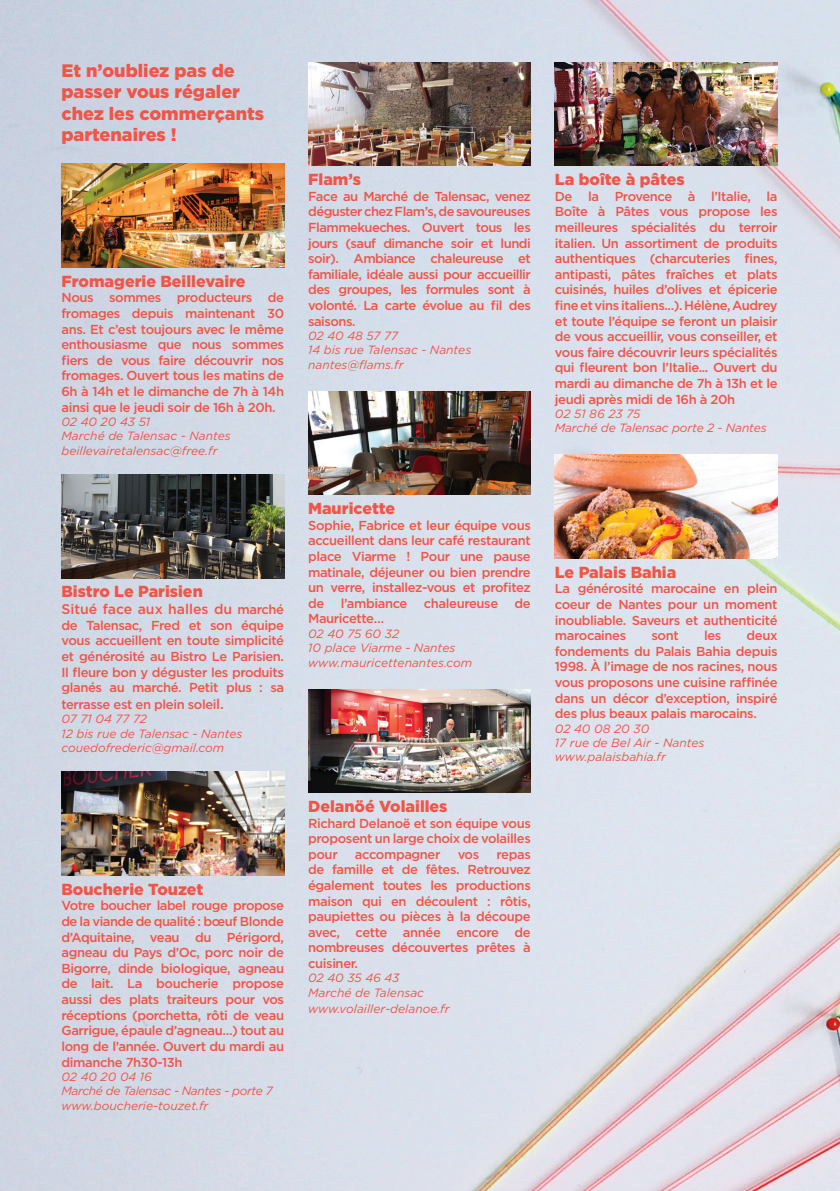
<style>
.page{position:relative;width:840px;height:1191px;background:#fff}
.page>*{position:absolute;margin:0;border:0;box-sizing:border-box;transform-origin:0 0}
.t1{font:900 18px/21.6px "Gotham";color:#f05548}
.t2{font:900 16px "Gotham";color:#f05548}
.t3{font:500 14px "Gotham";color:#f05548}
.t4{font:500 13px/15.6px "Gotham";letter-spacing:-.03em;color:#f05548;text-align:justify}
.t5{font:italic 12px/14.4px "Gotham";color:#f05548}
.t6{font:italic 12px/14.4px "Gotham";letter-spacing:-.03em;color:#f05548}
.s1{font-size:13px}
.s2{font-size:14px}
</style>
<div class="page">
<img style="left:0;top:0;width:839px;height:1191px">
<img style="left:61px;top:164px;width:223px;height:103px">
<img style="left:61px;top:474px;width:223px;height:104px">
<img style="left:61px;top:772px;width:223px;height:103px">
<img style="left:308px;top:62px;width:222px;height:104px">
<img style="left:308px;top:391px;width:222px;height:104px">
<img style="left:308px;top:689px;width:222px;height:104px">
<img style="left:554px;top:62px;width:223px;height:104px">
<img style="left:554px;top:455px;width:223px;height:103px">
<h1 class="t1" style="left:61px;top:59px;width:204px">Et n’oubliez pas de passer vous régaler chez les commerçants partenaires !</h1>
<p class="t2" style="left:61px;top:270px;width:185px">Fromagerie Beillevaire</p>
<p class="t4" style="left:61px;top:290px;width:224px">Nous sommes producteurs de fromages depuis maintenant 30 ans. Et c’est toujours avec le même enthousiasme que nous sommes fiers de vous faire découvrir nos fromages. Ouvert tous les matins de 6h à 14h et le dimanche de 7h à 14h ainsi que le jeudi soir de 16h à 20h.</p>
<p class="t5" style="left:61px;top:414px;width:171px">02 40 20 43 51<br>Marché de Talensac - Nantes beillevairetalensac@free.fr</p>
<p class="t2" style="left:61px;top:580px;width:143px">Bistro Le Parisien</p>
<p class="t3" style="left:61px;top:600px;width:224px">Situé face aux halles du <span class="s1">marché</span></p>
<p class="t4" style="left:61px;top:617px;width:224px">de Talensac, Fred et son équipe vous accueillent en toute simplicité et générosité au Bistro Le Parisien.<br>Il fleure bon y déguster les produits glanés au marché. Petit plus : sa terrasse est en plein solei<span class="s2">l.</span></p>
<p class="t5" style="left:61px;top:711px;width:182px">07 71 04 77 72<br>12 bis rue de Talensac - Nantes couedofrederic@gmail.com</p>
<p class="t2" style="left:61px;top:878px;width:143px">Boucherie Touzet</p>
<p class="t4" style="left:61px;top:898px;width:224px">Votre boucher label rouge propose de la viande de qualité : bœuf Blonde d’Aquitaine, veau du Périgord, agneau du Pays d’Oc, porc noir de Bigorre, dinde biologique, agneau de lait. La boucherie propose aussi des plats traiteurs pour vos réceptions (porchetta, rôti de veau Garrigue, épaule d’agneau…) tout au long de l’année. Ouvert du mardi au dimanche 7h30-13h</p>
<p class="t6" style="left:61px;top:1069px;width:213px">02 40 20 04 16<br>Marché de Talensac - Nantes - porte 7 www.boucherie-touzet.fr</p>
<p class="t2" style="left:308px;top:168px;width:54px">Flam’s</p>
<p class="t4" style="left:308px;top:188px;width:224px">Face au Marché de Talensac, venez déguster chez Flam’s, de savoureuses Flammekueches. Ouvert tous les jours (sauf dimanche soir et lundi soir). Ambiance chaleureuse et familiale, idéale aussi pour accueillir des groupes, les formules sont à volonté. La carte évolue au fil des saisons.</p>
<p class="t5" style="left:308px;top:328px;width:165px">02 40 48 57 77<br>14 bis rue Talensac - Nantes nantes@flams.fr</p>
<p class="t2" style="left:554px;top:168px;width:131px">La boîte à pâtes</p>
<p class="t4" style="left:554px;top:188px;width:224px">De la Provence à l’Italie, la Boîte à Pâtes vous propose les meilleures spécialités du terroir italien. Un assortiment de produits authentiques (charcuteries fines, antipasti, pâtes fraîches et plats cuisinés, huiles d’olives et épicerie fine et vins italiens...). Hélène, Audrey et toute l’équipe se feront un plaisir de vous accueillir, vous conseiller, et vous faire découvrir leurs spécialités qui fleurent bon l’Italie... Ouvert du mardi au dimanche de 7h à 13h et le jeudi après midi de 16h à 20h</p>
<p class="t5" style="left:554px;top:406px;width:213px">02 51 86 23 75<br>Marché de Talensac porte 2 - Nantes</p>
<p class="t2" style="left:308px;top:497px;width:89px">Mauricette</p>
<p class="t4" style="left:308px;top:517px;width:224px">Sophie, Fabrice et leur équipe vous accueillent dans leur café restaurant place Viarme ! Pour une pause matinale, déjeuner ou bien prendre un verre, installez-vous et profitez de</p>
<p class="t4" style="left:340px;top:595px;width:68px">l’ambiance</p>
<p class="t4" style="left:423px;top:595px;width:76px">chaleureuse</p>
<p class="t4" style="left:514px;top:595px;width:18px">de</p>
<p class="t4" style="left:308px;top:611px;width:77px">Mauricette…</p>
<p class="t5" style="left:308px;top:626px;width:165px">02 40 75 60 32<br>10 place Viarme - Nantes www.mauricettenantes.com</p>
<p class="t2" style="left:308px;top:795px;width:141px">Delanöé Volailles</p>
<p class="t4" style="left:308px;top:815px;width:224px">Richard Delanoë et son équipe vous proposent un large choix de volailles pour</p>
<p class="t4" style="left:308px;top:846px;width:224px;text-indent:188px">repas de famille et de fêtes. Retrouvez également toutes les productions maison qui en découlent : rôtis, paupiettes ou pièces à la découpe avec, cette année encore de nombreuses découvertes prêtes à cuisiner.</p>
<p class="t5" style="left:308px;top:970px;width:117px">02 40 35 46 43<br>Marché de Talensac</p>
<p class="t5" style="left:308px;top:1000px;width:143px">www.volailler-delanoe.fr</p>
<p class="t4" style="left:355px;top:846px;width:87px">accompagner</p>
<p class="t4" style="left:457px;top:846px;width:23px">vos</p>
<p class="t2" style="left:554px;top:561px;width:123px">Le Palais Bahia</p>
<p class="t4" style="left:554px;top:581px;width:224px">La générosité marocaine en plein coeur de Nantes pour un moment inoubliable. Saveurs et authenticité marocaines</p>
<p class="t4" style="left:554px;top:627px;width:224px;text-indent:191px">deux fondements du Palais Bahia depuis 1998. À l’image de nos racines, nous vous proposons une cuisine raffinée dans un décor d’exception, inspiré des plus beaux palais marocains.</p>
<p class="t5" style="left:554px;top:721px;width:151px">02 40 08 20 30<br>17 rue de Bel Air - Nantes www.palaisbahia.fr</p>
<p class="t4" style="left:651px;top:627px;width:29px">sont</p>
<p class="t4" style="left:703px;top:627px;width:19px">les</p>
</div>
